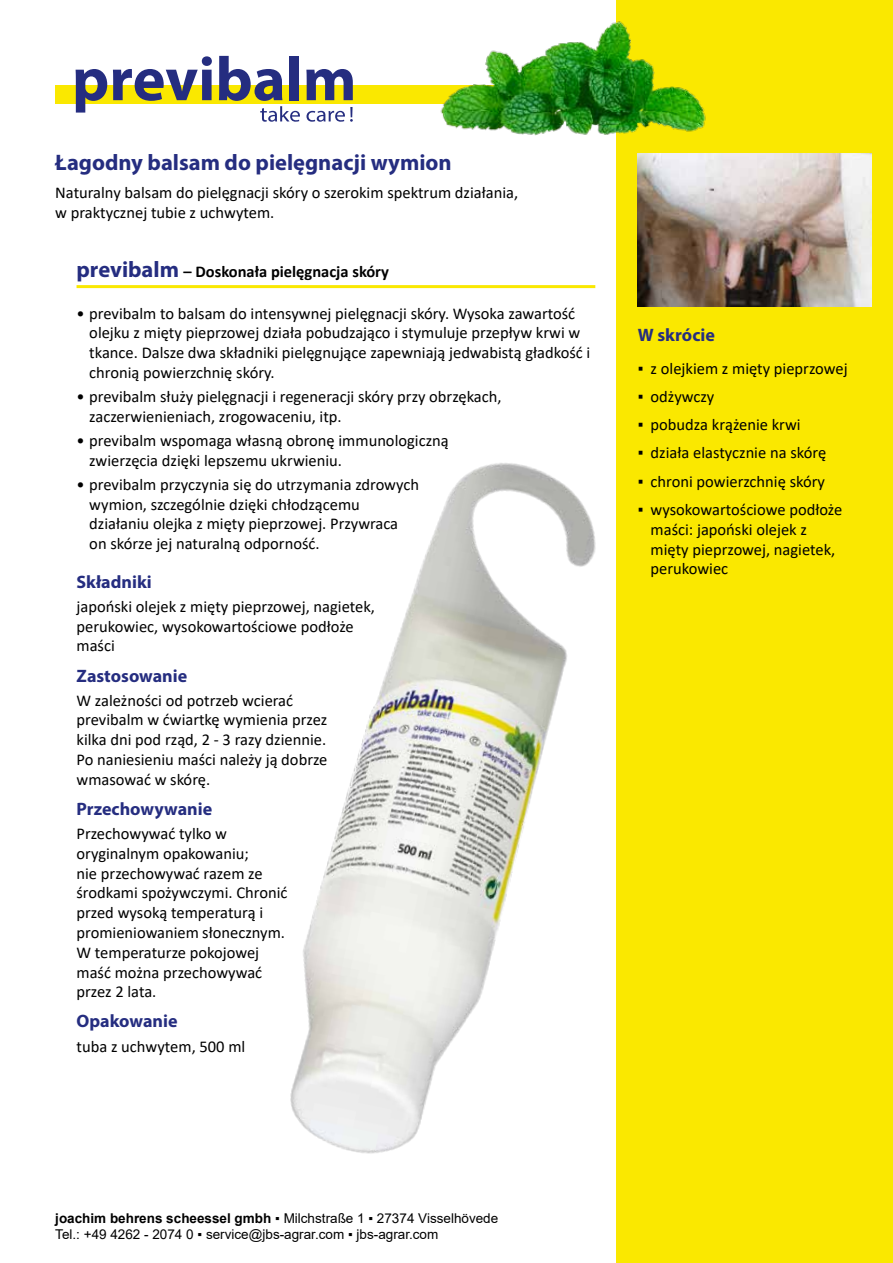
<style>
.page{position:relative;width:893px;height:1263px;background:#fff}
.page>*{position:absolute;margin:0;border:0;box-sizing:border-box;transform-origin:0 0}
.t1{font:700 22.5px "Myriad Pro";color:#252d80}
.t2{font:700 18px "Myriad Pro";color:#252d80}
.t3{font:16.5px/19.8px "Calibri";color:#000}
.t4{font:700 16.5px "Calibri";color:#000}
.t5{font:13.5px/16.2px "Arial";color:#000}
.s1{font-family:"Myriad Pro";font-size:22.5px;color:#252d80}
.s2{font-weight:700}
</style>
<div class="page">
<div style="left:55px;top:85px;width:838px;height:18px;background:#fae800"></div>
<div style="left:617px;top:0;width:276px;height:1263px;background:#fae800"></div>
<svg style="left:76px;top:69px;width:31px;height:44px"></svg>
<svg style="left:113px;top:56px;width:99px;height:45px"></svg>
<svg style="left:306px;top:69px;width:47px;height:31px"></svg>
<svg style="left:219px;top:56px;width:81px;height:66px"></svg>
<svg style="left:306px;top:107px;width:47px;height:15px"></svg>
<hr style="left:77px;top:285px;width:518px;height:3px;background:#fae800">
<img style="left:290px;top:433px;width:327px;height:752px">
<img style="left:638px;top:153px;width:234px;height:153px">
<img style="left:418px;top:0;width:322px;height:166px">
<h1 class="t1" style="left:55px;top:148px;width:398px">Łagodny balsam do pielęgnacji wymion</h1>
<p class="t3" style="left:55px;top:182px;width:464px">Naturalny balsam do pielęgnacji skóry o szerokim spektrum działania, w praktycznej tubie z uchwytem.</p>
<p class="t4" style="left:77px;top:260px;width:314px"><span class="s1">previbalm</span> – Doskonała pielęgnacja skóry</p>
<p class="t3" style="left:89px;top:303px;width:503px;text-indent:-13px">• previbalm to balsam do intensywnej pielęgnacji skóry. Wysoka zawartość olejku z mięty pieprzowej działa pobudzająco i stymuluje przepływ krwi w tkance. Dalsze dwa składniki pielęgnujące zapewniają jedwabistą gładkość i chronią powierzchnię skóry.</p>
<p class="t3" style="left:89px;top:386px;width:414px;text-indent:-13px">• previbalm służy pielęgnacji i regeneracji skóry przy obrzękach, zaczerwienieniach, zrogowaceniu, itp.</p>
<p class="t3" style="left:89px;top:430px;width:361px;text-indent:-13px">• previbalm wspomaga własną obronę immunologiczną zwierzęcia dzięki lepszemu ukrwieniu.</p>
<p class="t3" style="left:89px;top:474px;width:331px;text-indent:-13px">• previbalm przyczynia się do utrzymania zdrowych wymion, szczególnie dzięki chłodzącemu działaniu olejka z mięty pieprzowej. Przywraca on skórze jej naturalną odporność.</p>
<p class="t2" style="left:77px;top:570px;width:77px">Składniki</p>
<p class="t3" style="left:77px;top:596px;width:300px">japoński olejek z mięty pieprzowej, nagietek, perukowiec, wysokowartościowe podłoże maści</p>
<p class="t2" style="left:77px;top:664px;width:112px">Zastosowanie</p>
<p class="t3" style="left:77px;top:690px;width:252px">W zależności od potrzeb wcierać previbalm w ćwiartkę wymienia przez kilka dni pod rząd, 2 - 3 razy dziennie.<br>Po naniesieniu maści należy ją dobrze wmasować w skórę.</p>
<p class="t2" style="left:77px;top:797px;width:137px">Przechowywanie</p>
<p class="t3" style="left:77px;top:823px;width:213px">Przechowywać tylko w oryginalnym opakowaniu;<br>nie przechowywać razem ze środkami spożywczymi. Chronić przed wysoką temperaturą i promieniowaniem słonecznym.<br>W temperaturze pokojowej maść można przechowywać przez 2 lata.</p>
<p class="t2" style="left:77px;top:1010px;width:102px">Opakowanie</p>
<p class="t3" style="left:77px;top:1036px;width:170px">tuba z uchwytem, 500 ml</p>
<p class="t2" style="left:638px;top:323px;width:79px">W skrócie</p>
<p class="t3" style="left:638px;top:358px;width:211px">▪ z olejkiem z mięty pieprzowej</p>
<p class="t3" style="left:638px;top:386px;width:78px">▪ odżywczy</p>
<p class="t3" style="left:638px;top:414px;width:164px">▪ pobudza krążenie krwi</p>
<p class="t3" style="left:638px;top:443px;width:190px">▪ działa elastycznie na skórę</p>
<p class="t3" style="left:638px;top:471px;width:189px">▪ chroni powierzchnię skóry</p>
<p class="t3" style="left:651px;top:499px;width:193px;text-indent:-13px">▪ wysokowartościowe podłoże maści: japoński olejek z mięty pieprzowej, nagietek, perukowiec</p>
<p class="t5" style="left:55px;top:1210px;width:445px"><span class="s2">joachim behrens scheessel gmbh</span> ▪ Milchstraße 1 ▪ 27374 Visselhövede<br>Tel.: +49 4262 - 2074 0 ▪ service@jbs-agrar.com ▪ jbs-agrar.com</p>
</div>
